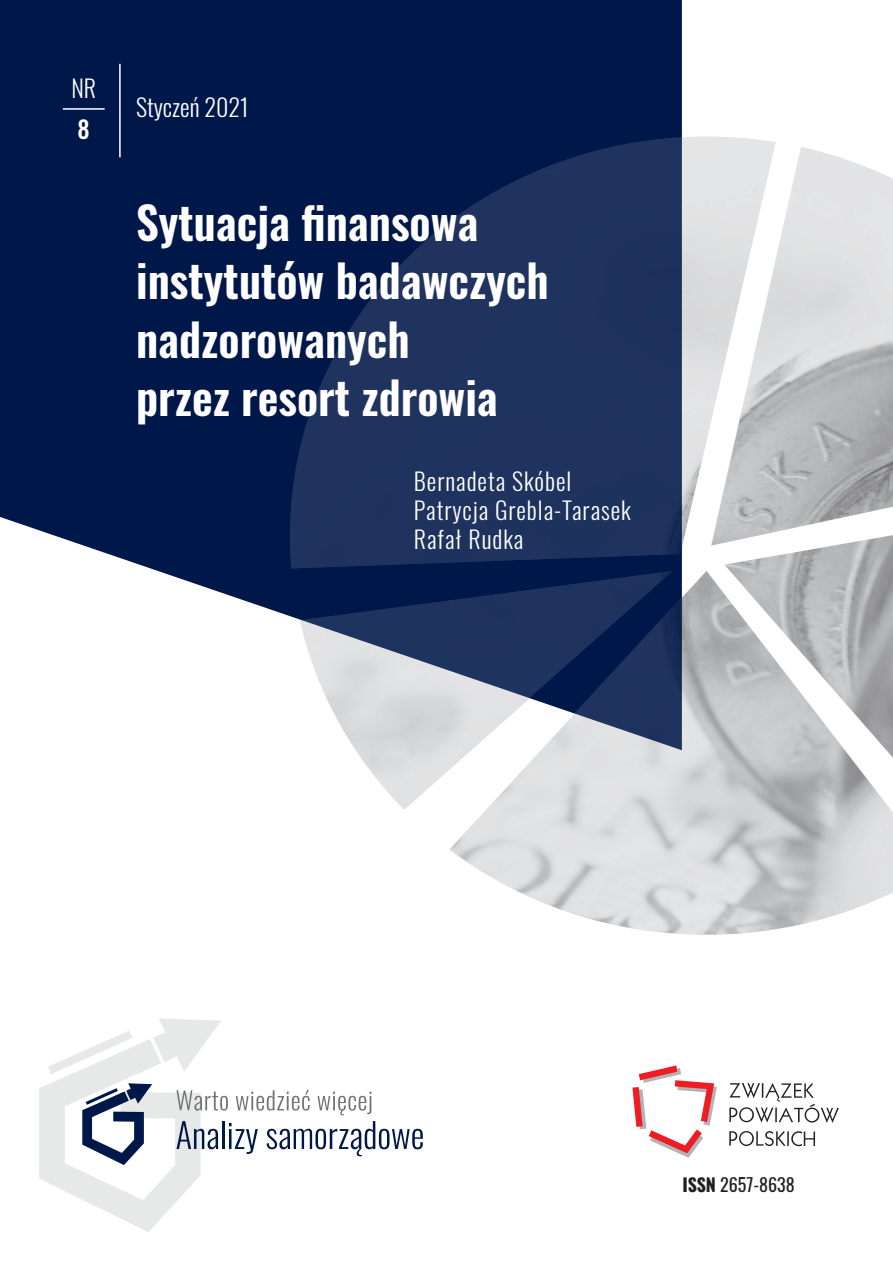
<style>
.page{position:relative;width:893px;height:1263px;background:#fff}
.page>*{position:absolute;margin:0;border:0;box-sizing:border-box;transform-origin:0 0}
.t1{font:600 45px/58.5px "Oswald";color:#fff}
.Tekst{font:300 24px/28.8px "Oswald";letter-spacing:.04em;color:#fff}
.Tekst-2{font:300 24px "Oswald";color:#fff}
.t2{font:500 24px "Oswald";color:#fff}
.Tekst-3{font:18px "Oswald";color:#231f20}
.s1{font-weight:700}
</style>
<div class="page">
<div style="left:0;top:0;width:682px;height:616px;background:#00174a"></div>
<svg style="left:39px;top:1018px;width:384px;height:214px"></svg>
<svg style="left:632px;top:1065px;width:85px;height:93px"></svg>
<svg style="left:729px;top:1083px;width:110px;height:40px"></svg>
<svg style="left:729px;top:1131px;width:86px;height:15px"></svg>
<hr style="left:63px;top:108px;width:42px;height:2px;background:#fff">
<hr style="left:119px;top:64px;width:2px;height:93px;background:#fff">
<img style="left:290px;top:137px;width:603px;height:798px">
<p class="Tekst" style="left:71px;top:71px;width:26px">NR</p>
<p class="t2" style="left:78px;top:117px;width:14px">8</p>
<p class="Tekst-2" style="left:136px;top:86px;width:114px">Styczeń 2021</p>
<p class="t1" style="left:136px;top:196px;width:414px">Sytuacja finansowa instytutów badawczych nadzorowanych<br>przez resort zdrowia</p>
<p class="Tekst" style="left:414px;top:464px;width:218px">Bernadeta Skóbel<br>Patrycja Grebla-Tarasek<br>Rafał Rudka</p>
<p class="Tekst-3" style="left:682px;top:1168px;width:114px"><span class="s1">ISSN</span> 2657-8638</p>
</div>
